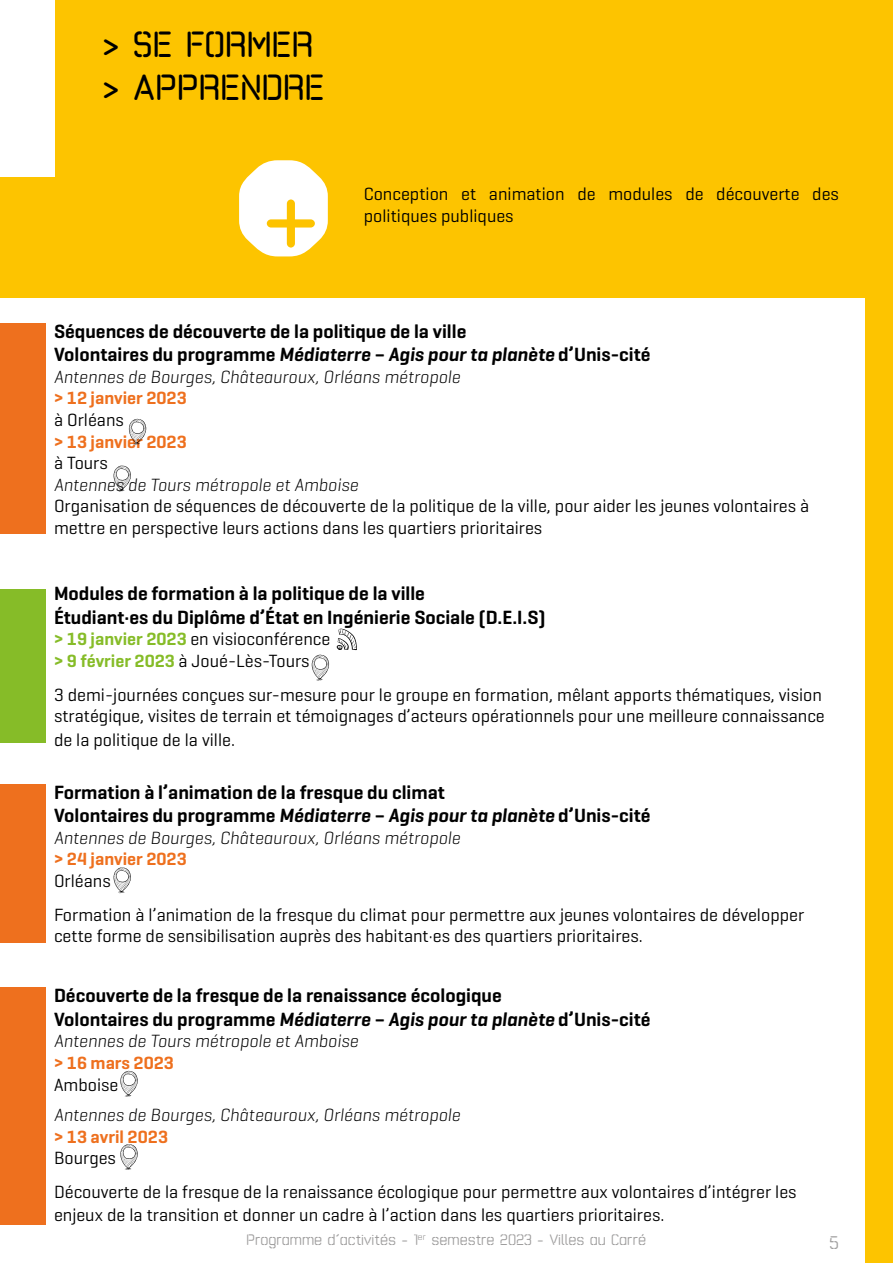
<style>
.page{position:relative;width:893px;height:1263px;background:#fff}
.page>*{position:absolute;margin:0;border:0;box-sizing:border-box;transform-origin:0 0}
.t1{font:123px "Exakt";color:#fdc300}
.t2{font:700 36px/43.2px "Exakt";color:#000}
.t3{font:600 19.5px/23.4px "Geogrotesque";color:#000}
.t4{font:18px/21.6px "Geogrotesque";color:#000}
.t5{font:italic 300 18px "Geogrotesque";color:#000}
.t6{font:600 18px "Geogrotesque";color:#ee701e}
.t7{font:18px "Exakt";color:#9d9c9c}
.t8{font:15px "Exakt";color:#9d9c9c}
.s1{font-style:italic}
.s2{font-weight:600;color:#86bc28}
</style>
<div class="page">
<div style="left:865px;top:0;width:28px;height:1263px;background:#fdc400"></div>
<div style="left:0;top:0;width:893px;height:297px;background:#fdc400"></div>
<div style="left:0;top:0;width:54px;height:176px;background:#fff"></div>
<div style="left:0;top:589px;width:45px;height:154px;background:#86bc28"></div>
<svg style="left:129px;top:419px;width:17px;height:26px"></svg>
<div style="left:0;top:323px;width:45px;height:211px;background:#ee701e"></div>
<svg style="left:312px;top:654px;width:17px;height:27px"></svg>
<svg style="left:114px;top:867px;width:17px;height:26px"></svg>
<div style="left:0;top:784px;width:45px;height:159px;background:#ee701e"></div>
<svg style="left:120px;top:1070px;width:18px;height:27px"></svg>
<div style="left:0;top:988px;width:45px;height:237px;background:#ee701e"></div>
<svg style="left:120px;top:1144px;width:18px;height:26px"></svg>
<svg style="left:336px;top:628px;width:21px;height:22px"></svg>
<svg style="left:239px;top:160px;width:89px;height:96px"></svg>
<svg style="left:114px;top:465px;width:17px;height:26px"></svg>
<h2 class="t2" style="left:102px;top:23px;width:224px">&gt; SE FORMER &gt; APPRENDRE</h2>
<h1 class="t1" style="left:260px;top:165px;width:63px">+</h1>
<p class="t4" style="left:364px;top:183px;width:477px">Conception et animation de modules de découverte des politiques publiques</p>
<p class="t3" style="left:54px;top:320px;width:598px">Séquences de découverte de la politique de la ville<br>Volontaires du programme <span class="s1">Médiaterre – Agis pour ta planète</span> d’Unis-cité</p>
<p class="t5" style="left:54px;top:367px;width:408px">Antennes de Bourges, Châteauroux, Orléans métropole</p>
<p class="t6" style="left:54px;top:389px;width:134px">&gt; 12 janvier 2023</p>
<p class="t4" style="left:54px;top:409px;width:71px">à Orléans</p>
<p class="t6" style="left:54px;top:432px;width:134px">&gt; 13 janvier 2023</p>
<p class="t4" style="left:54px;top:452px;width:55px">à Tours</p>
<p class="t5" style="left:54px;top:475px;width:306px">Antennes de Tours métropole et Amboise</p>
<p class="t4" style="left:54px;top:496px;width:757px">Organisation de séquences de découverte de la politique de la ville, pour aider les jeunes volontaires à mettre en perspective leurs actions dans les quartiers prioritaires</p>
<p class="t3" style="left:54px;top:582px;width:493px">Modules de formation à la politique de la ville<br>Étudiant·es du Diplôme d’État en Ingénierie Sociale (D.E.I.S)</p>
<p class="t4" style="left:54px;top:629px;width:278px"><span class="s2">&gt; 19 janvier 2023</span> en visioconférence <span class="s2">&gt; 9 février 2023</span> à Joué-Lès-Tours</p>
<p class="t4" style="left:54px;top:684px;width:772px">3 demi-journées conçues sur-mesure pour le groupe en formation, mêlant apports thématiques, vision stratégique, visites de terrain et témoignages d’acteurs opérationnels pour une meilleure connaissance</p>
<p class="t4" style="left:54px;top:729px;width:182px">de la politique de la ville.</p>
<p class="t3" style="left:54px;top:780px;width:598px">Formation à l’animation de la fresque du climat<br>Volontaires du programme <span class="s1">Médiaterre – Agis pour ta planète</span> d’Unis-cité</p>
<p class="t5" style="left:54px;top:828px;width:408px">Antennes de Bourges, Châteauroux, Orléans métropole</p>
<p class="t6" style="left:54px;top:849px;width:134px">&gt; 24 janvier 2023</p>
<p class="t4" style="left:54px;top:864px;width:752px;line-height:33.6px">Orléans<br>Formation à l’animation de la fresque du climat pour permettre aux jeunes volontaires de développer</p>
<p class="t4" style="left:54px;top:925px;width:590px">cette forme de sensibilisation auprès des habitant·es des quartiers prioritaires.</p>
<p class="t3" style="left:54px;top:984px;width:598px">Découverte de la fresque de la renaissance écologique<br>Volontaires du programme <span class="s1">Médiaterre – Agis pour ta planète</span> d’Unis-cité</p>
<p class="t5" style="left:54px;top:1031px;width:306px">Antennes de Tours métropole et Amboise</p>
<p class="t6" style="left:54px;top:1053px;width:122px">&gt; 16 mars 2023</p>
<p class="t4" style="left:54px;top:1074px;width:66px">Amboise</p>
<p class="t5" style="left:54px;top:1105px;width:408px">Antennes de Bourges, Châteauroux, Orléans métropole</p>
<p class="t6" style="left:54px;top:1127px;width:116px">&gt; 13 avril 2023</p>
<p class="t4" style="left:54px;top:1141px;width:744px;line-height:33.6px">Bourges<br>Découverte de la fresque de la renaissance écologique pour permettre aux volontaires d’intégrer les</p>
<p class="t4" style="left:54px;top:1204px;width:612px">enjeux de la transition et donner un cadre à l’action dans les quartiers prioritaires.</p>
<p class="t8" style="left:247px;top:1234px;width:401px">Programme d’activités - 1<sup>er</sup> semestre 2023 - Villes au Carré</p>
<p class="t7" style="left:829px;top:1236px;width:11px">5</p>
</div>
